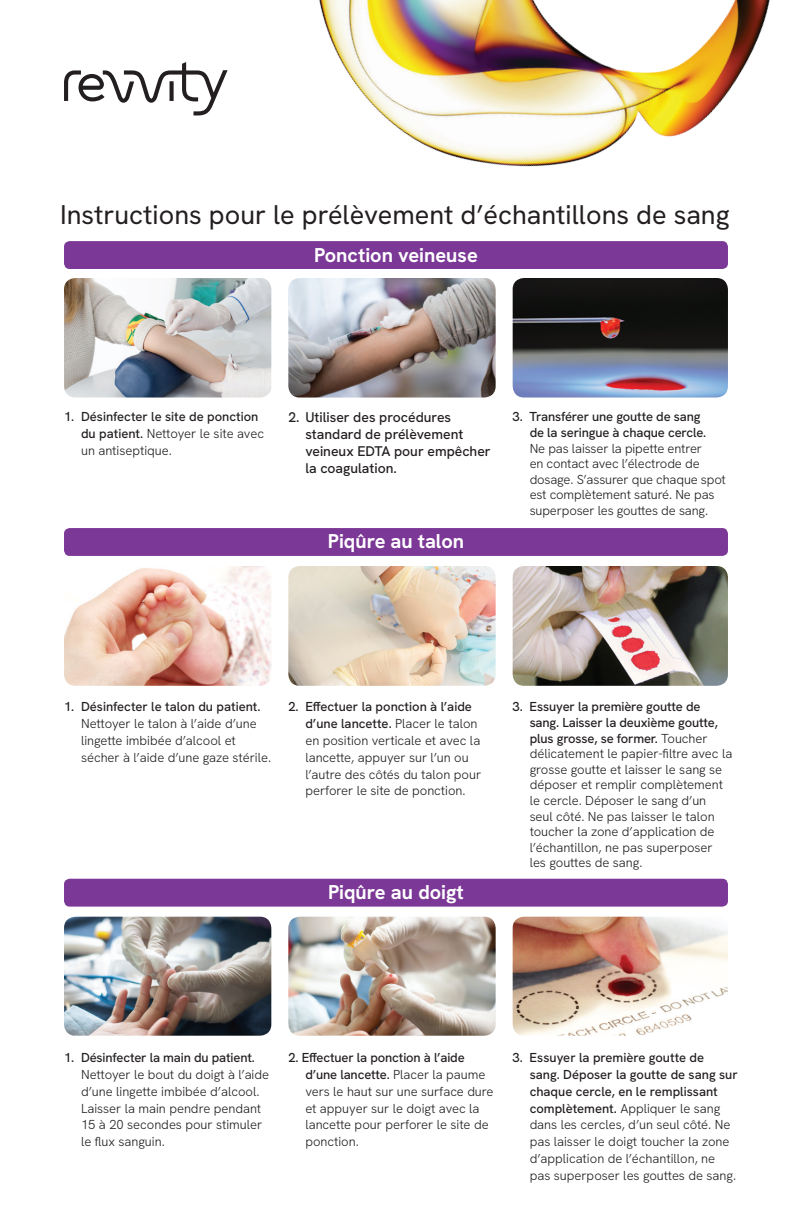
<style>
.page{position:relative;width:792px;height:1224px;background:#fff}
.page>*{position:absolute;margin:0;border:0;box-sizing:border-box;transform-origin:0 0}
.Heading_1{font:27px "Hanken Grotesk";color:#231f20}
.Heading_2{font:700 20px "Hanken Grotesk";color:#fff}
.Body_Copy{font:500 14px/16.8px "Hanken Grotesk";color:#231f20}
.Body_Copy-2{font:300 13px/16.8px "Hanken Grotesk";color:#231f20}
.Body_Copy-3{font:500 13px/16.8px "Hanken Grotesk";letter-spacing:-.01em;color:#231f20}
.s1{font-weight:300}
.s2{font-weight:500}
</style>
<div class="page">
<img style="left:193px;top:0;width:577px;height:310px">
<svg style="left:64px;top:62px;width:164px;height:53px"></svg>
<img style="left:64px;top:278px;width:207px;height:120px">
<img style="left:64px;top:566px;width:207px;height:120px">
<img style="left:64px;top:917px;width:207px;height:119px">
<img style="left:288px;top:566px;width:208px;height:120px">
<img style="left:288px;top:917px;width:208px;height:119px">
<img style="left:513px;top:917px;width:215px;height:119px">
<img style="left:513px;top:566px;width:215px;height:120px">
<img style="left:288px;top:278px;width:208px;height:120px">
<img style="left:513px;top:278px;width:215px;height:120px">
<div style="left:64px;top:241px;width:664px;height:28px;background:#7b3896;border-radius:6px"></div>
<div style="left:64px;top:528px;width:664px;height:28px;background:#7b3896;border-radius:6px"></div>
<div style="left:64px;top:879px;width:664px;height:28px;background:#7b3896;border-radius:6px"></div>
<p class="Heading_1" style="left:60px;top:197px;width:671px">Instructions pour le prélèvement d’échantillons de sang</p>
<p class="Heading_2" style="left:314px;top:242px;width:165px">Ponction veineuse</p>
<p class="Body_Copy-3" style="left:81px;top:408px;width:185px;text-indent:-17px">1. Désinfecter le site de ponction du patient. <span class="s1">Nettoyer le site avec un antiseptique.</span></p>
<p class="Body_Copy" style="left:305px;top:409px;width:187px;text-indent:-17px">2. Utiliser des procédures standard de prélèvement veineux EDTA pour empêcher la coagulation.</p>
<p class="Heading_2" style="left:328px;top:528px;width:138px">Piqûre au talon</p>
<p class="Body_Copy-2" style="left:530px;top:409px;width:198px;line-height:15.6px;text-indent:-17px"><span class="s2">3. Transférer une goutte de sang<br>de la seringue à chaque cercle.<br></span>Ne pas laisser la pipette entrer<br>en contact avec l’électrode de dosage. S’assurer que chaque spot est complètement saturé. Ne pas superposer les gouttes de sang.</p>
<p class="Body_Copy-2" style="left:81px;top:698px;width:192px;text-indent:-17px"><span class="s2">1. Désinfecter le talon du patient.<br></span>Nettoyer le talon à l’aide d’une lingette imbibée d’alcool et sécher à l’aide d’une gaze stérile.</p>
<p class="Body_Copy-2" style="left:305px;top:698px;width:177px;text-indent:-17px"><span class="s2">2. Effectuer la ponction à l’aide d’une lancette.</span> Placer le talon en position verticale et avec la lancette, appuyer sur l’un ou l’autre des côtés du talon pour perforer le site de ponction.</p>
<p class="Heading_2" style="left:328px;top:879px;width:137px">Piqûre au doigt</p>
<p class="Body_Copy-2" style="left:530px;top:699px;width:204px;line-height:15.6px;text-indent:-17px"><span class="s2">3. Essuyer la première goutte de sang. Laisser la deuxième goutte, plus grosse, se former.</span> Toucher délicatement le papier-filtre avec la grosse goutte et laisser le sang se déposer et remplir complètement le cercle. Déposer le sang d’un seul côté. Ne pas laisser le talon toucher la zone d’application de l’échantillon, ne pas superposer<br>les gouttes de sang.</p>
<p class="Body_Copy-3" style="left:64px;top:1049px;width:193px">1. Désinfecter la main du patient.</p>
<p class="Body_Copy-2" style="left:81px;top:1066px;width:190px">Nettoyer le bout du doigt à l’aide d’une lingette imbibée d’alcool.<br>Laisser la main pendre pendant<br>15 à 20 secondes pour stimuler le flux sanguin.</p>
<p class="Body_Copy-2" style="left:305px;top:1049px;width:190px;text-indent:-17px"><span class="s2">2. Effectuer la ponction à l’aide d’une lancette.</span> Placer la paume vers le haut sur une surface dure et appuyer sur le doigt avec la lancette pour perforer le site de ponction.</p>
<p class="Body_Copy-2" style="left:530px;top:1049px;width:210px;text-indent:-17px"><span class="s2">3. Essuyer la première goutte de<br>sang. Déposer la goutte de sang sur chaque cercle, en le remplissant complètement.</span> Appliquer le sang dans les cercles, d’un seul côté. Ne pas laisser le doigt toucher la zone d’application de l’échantillon, ne pas superposer les gouttes de sang.</p>
</div>
